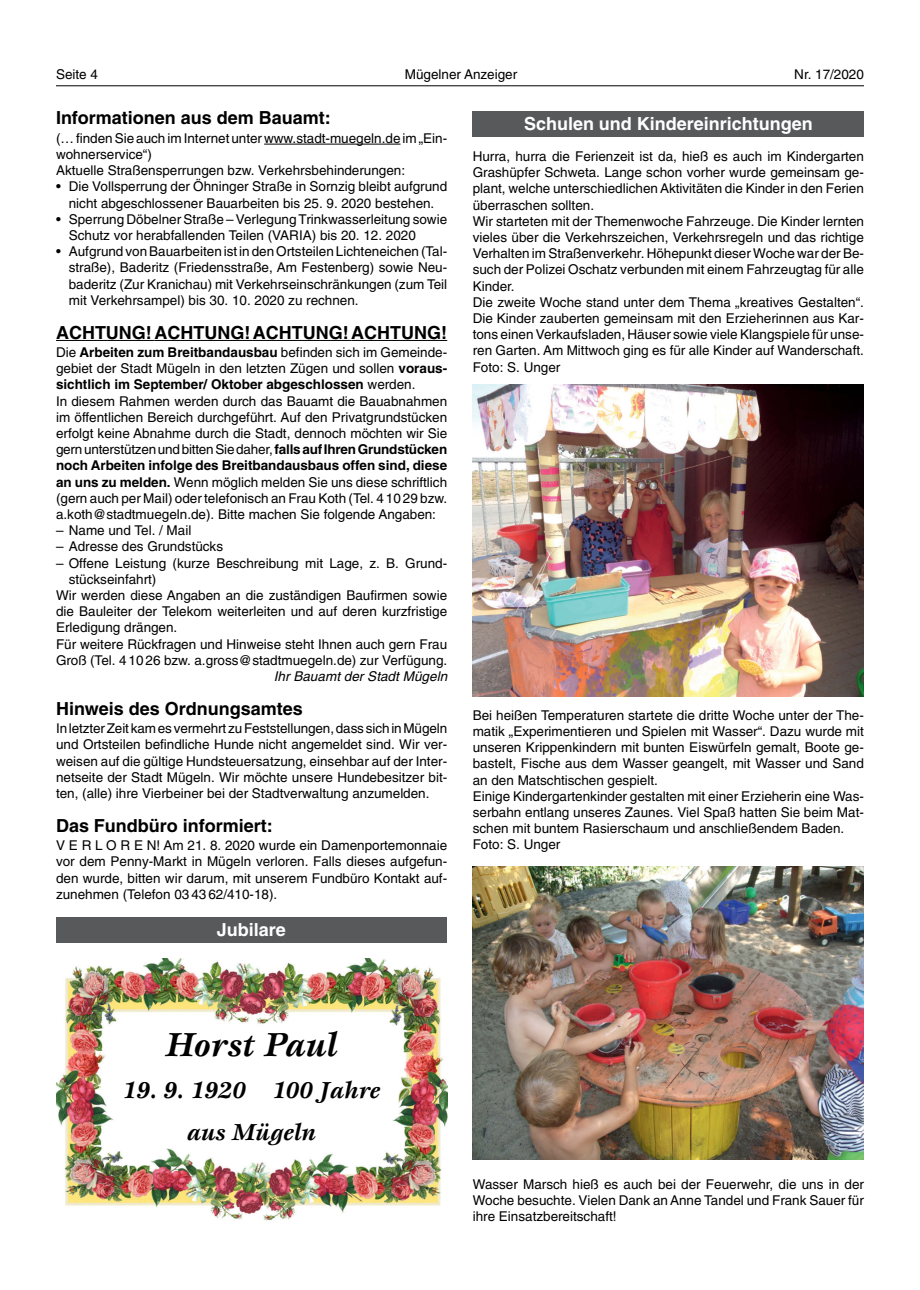
<style>
.page{position:relative;width:920px;height:1290px;background:#fff}
.page>*{position:absolute;margin:0;border:0;box-sizing:border-box;transform-origin:0 0}
.t1{font:italic 700 34.5px "Esprit";color:#000}
.t2{font:italic 700 24px/42px "Esprit";color:#000;text-align:center}
.t3{font:700 18px "Helvetica";color:#000}
.t4{font:700 18px "Helvetica";color:#fff}
.t5{font:13.5px/16.2px "Helvetica";color:#000}
.t6{font:italic 13.5px "Helvetica";letter-spacing:.005em;color:#000}
.s1{font-weight:700}
</style>
<div class="page">
<hr style="left:56px;top:85px;width:808px;height:1px;background:#000">
<div style="left:56px;top:917px;width:391px;height:26px;background:#58595b"></div>
<img style="left:56px;top:958px;width:391px;height:263px">
<hr style="left:264px;top:144px;width:136px;height:1px;background:#000">
<hr style="left:56px;top:340px;width:98px;height:1px;background:#000">
<hr style="left:154px;top:340px;width:99px;height:1px;background:#000">
<hr style="left:253px;top:340px;width:98px;height:1px;background:#000">
<hr style="left:351px;top:340px;width:96px;height:1px;background:#000">
<div style="left:473px;top:111px;width:391px;height:26px;background:#58595b"></div>
<img style="left:473px;top:385px;width:391px;height:312px">
<img style="left:473px;top:866px;width:391px;height:293px">
<p class="t5" style="left:56px;top:67px;width:43px">Seite 4</p>
<p class="t5" style="left:405px;top:67px;width:114px">Mügelner Anzeiger</p>
<p class="t5" style="left:794px;top:67px;width:71px">Nr. 17/2020</p>
<h3 class="t3" style="left:56px;top:111px;width:276px">Informationen aus dem Bauamt:</h3>
<p class="t5" style="left:56px;top:131px;width:393px">(… finden Sie auch im Internet unter www.stadt-muegeln.de im „Ein&shy;wohnerservice“)<br>Aktuelle Straßensperrungen bzw. Verkehrsbehinderungen:</p>
<p class="t5" style="left:56px;top:180px;width:393px;text-align:center">• Die Vollsperrung der Öhninger Straße in Sornzig bleibt aufgrund nicht abgeschlossener Bauarbeiten bis 25. 9. 2020 bestehen.</p>
<p class="t5" style="left:69px;top:212px;width:380px;text-indent:-13px">• Sperrung Döbelner Straße – Verlegung Trinkwasserleitung sowie<br>Schutz vor herabfallenden Teilen (VARIA) bis 20. 12. 2020</p>
<p class="t5" style="left:69px;top:245px;width:380px;text-align:justify;text-indent:-13px">• Aufgrund von Bauarbeiten ist in den Ortsteilen Lichteneichen (Tal&shy;straße), Baderitz (Friedensstraße, Am Festenberg) sowie Neu&shy;baderitz (Zur Kranichau) mit Verkehrseinschränkungen (zum Teil mit Verkehrsampel) bis 30. 10. 2020 zu rechnen.</p>
<h3 class="t3" style="left:56px;top:326px;width:393px">ACHTUNG!ACHTUNG!ACHTUNG!ACHTUNG!</h3>
<p class="t5" style="left:56px;top:345px;width:393px">Die <span class="s1">Arbeiten zum Breitbandausbau</span> befinden sich im Gemeinde&shy;gebiet der Stadt Mügeln in den letzten Zügen und sollen <span class="s1">voraus&shy;sichtlich im September/ Oktober abgeschlossen</span> werden.<br>In diesem Rahmen werden durch das Bauamt die Bauabnahmen im öffentlichen Bereich durchgeführt. Auf den Privatgrundstücken erfolgt keine Abnahme durch die Stadt, dennoch möchten wir Sie gernunterstützenundbittenSiedaher,<span class="s1">fallsaufIhrenGrundstücken noch Arbeiten infolge des Breitbandausbaus offen sind, diese an uns zu melden.</span> Wenn möglich melden Sie uns diese schriftlich (gern auch per Mail) oder telefonisch an Frau Koth (Tel. 4 10 29 bzw. a.koth@stadtmuegeln.de). Bitte machen Sie folgende Angaben:</p>
<p class="t5" style="left:56px;top:524px;width:137px">– Name und Tel. / Mail</p>
<p class="t5" style="left:56px;top:540px;width:169px">– Adresse des Grundstücks</p>
<p class="t5" style="left:56px;top:556px;width:393px">– Offene Leistung (kurze Beschreibung mit Lage, z. B. Grund-</p>
<p class="t5" style="left:69px;top:572px;width:89px">stückseinfahrt)</p>
<p class="t5" style="left:56px;top:588px;width:393px">Wir werden diese Angaben an die zuständigen Baufirmen sowie</p>
<p class="t5" style="left:56px;top:605px;width:393px">die Bauleiter der Telekom weiterleiten und auf deren kurzfristige</p>
<p class="t5" style="left:56px;top:621px;width:123px">Erledigung drängen.</p>
<p class="t5" style="left:56px;top:637px;width:393px">Für weitere Rückfragen und Hinweise steht Ihnen auch gern Frau</p>
<p class="t5" style="left:56px;top:653px;width:393px">Groß (Tel. 4 10 26 bzw. a.gross@stadtmuegeln.de) zur Verfügung.</p>
<p class="t6" style="left:274px;top:671px;width:175px">Ihr Bauamt der Stadt Mügeln</p>
<h3 class="t3" style="left:56px;top:702px;width:248px">Hinweis des Ordnungsamtes</h3>
<p class="t5" style="left:56px;top:722px;width:393px;text-align:justify">InletzterZeitkamesvermehrtzuFeststellungen,dasssichinMügeln und Ortsteilen befindliche Hunde nicht angemeldet sind. Wir ver&shy;weisen auf die gültige Hundsteuersatzung, einsehbar auf der Inter&shy;netseite der Stadt Mügeln. Wir möchte unsere Hundebesitzer bit&shy;ten, (alle) ihre Vierbeiner bei der Stadtverwaltung anzumelden.</p>
<h3 class="t3" style="left:56px;top:819px;width:218px">Das Fundbüro informiert:</h3>
<p class="t5" style="left:56px;top:839px;width:393px;text-align:justify">V E R L O R E N! Am 21. 8. 2020 wurde ein Damenportemonnaie vor dem Penny-Markt in Mügeln verloren. Falls dieses aufgefun&shy;den wurde, bitten wir darum, mit unserem Fundbüro Kontakt auf&shy;zunehmen (Telefon 03 43 62/410-18).</p>
<h3 class="t4" style="left:217px;top:923px;width:70px">Jubilare</h3>
<h3 class="t4" style="left:524px;top:117px;width:290px">Schulen und Kindereinrichtungen</h3>
<p class="t5" style="left:473px;top:149px;width:393px">Hurra, hurra die Ferienzeit ist da, hieß es auch im Kindergarten Grashüpfer Schweta. Lange schon vorher wurde gemeinsam ge&shy;plant, welche unterschiedlichen Aktivitäten die Kinder in den Ferien überraschen sollten.<br>Wir starteten mit der Themenwoche Fahrzeuge. Die Kinder lernten vieles über die Verkehrszeichen, Verkehrsregeln und das richtige Verhalten im Straßenverkehr. Höhepunkt dieser Woche war der Be&shy;such der Polizei Oschatz verbunden mit einem Fahrzeugtag für alle Kinder.<br>Die zweite Woche stand unter dem Thema „kreatives Gestalten“.<br>Die Kinder zauberten gemeinsam mit den Erzieherinnen aus Kar&shy;tons einen Verkaufsladen, Häuser sowie viele Klangspiele für unse&shy;ren Garten. Am Mittwoch ging es für alle Kinder auf Wanderschaft.<br>Foto: S. Unger</p>
<p class="t5" style="left:473px;top:708px;width:393px">Bei heißen Temperaturen startete die dritte Woche unter der The&shy;matik „Experimentieren und Spielen mit Wasser“. Dazu wurde mit unseren Krippenkindern mit bunten Eiswürfeln gemalt, Boote ge&shy;bastelt, Fische aus dem Wasser geangelt, mit Wasser und Sand an den Matschtischen gespielt.<br>Einige Kindergartenkinder gestalten mit einer Erzieherin eine Was&shy;serbahn entlang unseres Zaunes. Viel Spaß hatten Sie beim Mat&shy;schen mit buntem Rasierschaum und anschließendem Baden.<br>Foto: S. Unger</p>
<h1 class="t1" style="left:165px;top:1031px;width:174px">Horst Paul</h1>
<h2 class="t2" style="left:123px;top:1071px;width:259px">19. 9. 1920 100 Jahre aus Mügeln</h2>
<p class="t5" style="left:473px;top:1177px;width:393px;text-align:justify">Wasser Marsch hieß es auch bei der Feuerwehr, die uns in der Woche besuchte. Vielen Dank an Anne Tandel und Frank Sauer für ihre Einsatzbereitschaft!</p>
</div>
